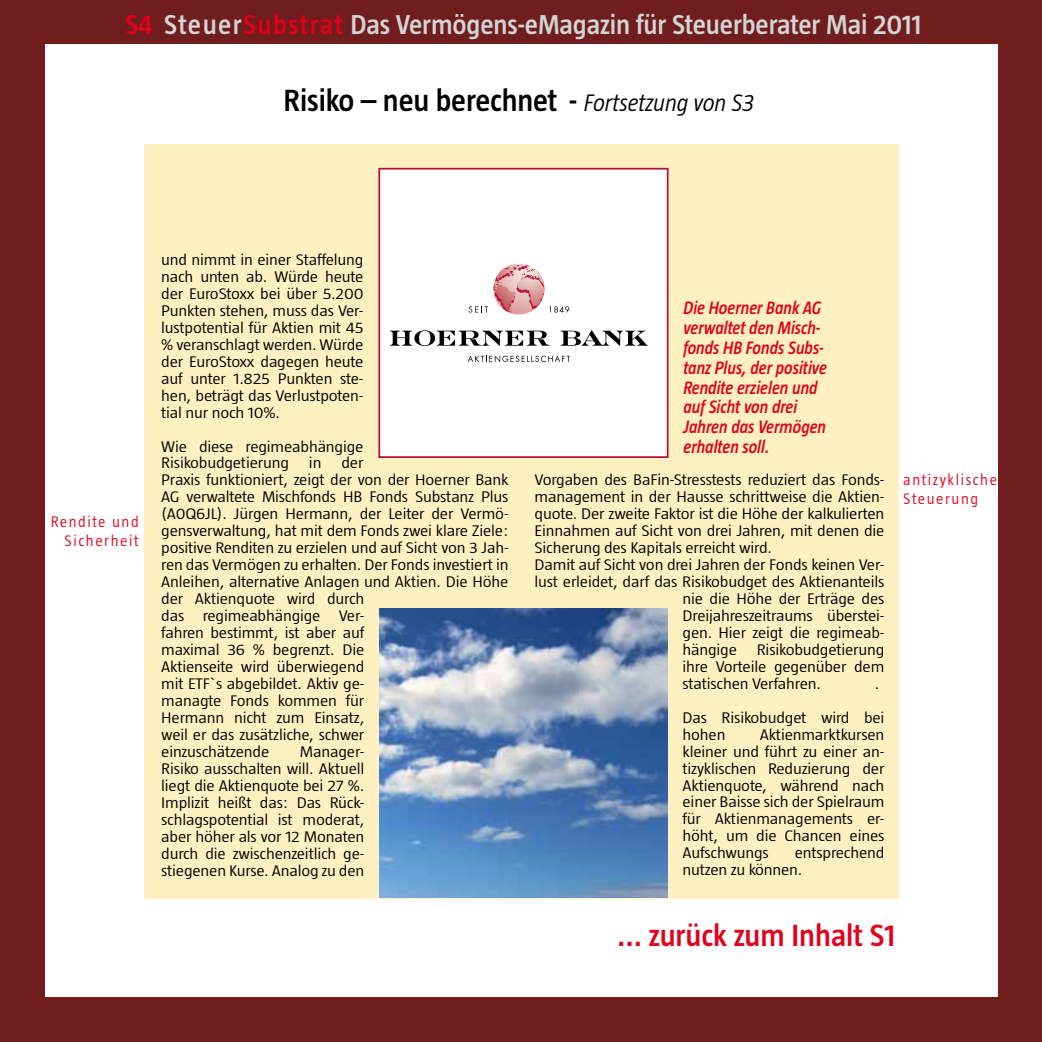
<style>
.page{position:relative;width:1042px;height:1042px;background:#701d1d}
.page>*{position:absolute;margin:0;border:0;box-sizing:border-box;transform-origin:0 0}
.t1{font:600 31.5px "Taz";letter-spacing:-.005em;color:#000}
.t2{font:600 31.5px "Taz";color:#e2001a}
.t3{font:600 28px "Taz";letter-spacing:-.005em;color:#d3d4d5}
.t4{font:italic 600 18.38px/19.9px "Taz";color:#e2001a;scale:.94 1}
.t5{font:300 15.75px/17px "Taz";letter-spacing:-.01em;color:#000;scale:1.12 1}
.t6{font:300 15.75px/18.9px "Taz";letter-spacing:.1em;color:#e2001a;text-align:right}
.s1{color:#e2001a}
.s2{font-weight:300;font-style:italic;font-size:24.5px}
</style>
<div class="page">
<div style="left:45px;top:45px;width:952px;height:952px;background:#fff"></div>
<div style="left:143px;top:144px;width:755px;height:754px;background:#fef0c0"></div>
<div style="left:379px;top:169px;width:289px;height:288px;background:#fff"></div>
<svg style="left:560px;top:330px;width:88px;height:16px"></svg>
<svg style="left:390px;top:330px;width:160px;height:16px"></svg>
<svg style="left:468px;top:355px;width:102px;height:7px"></svg>
<svg style="left:468px;top:264px;width:101px;height:50px"></svg>
<div style="left:378px;top:168px;width:290px;height:290px;border:2px solid #b5113e"></div>
<img style="left:379px;top:609px;width:289px;height:288px">
<h2 class="t3" style="left:125px;top:9px;width:798px"><span class="s1">S4</span> Steuer<span class="s1">Substrat</span> Das Vermögens-eMagazin für Steuerberater Mai 2011</h2>
<h1 class="t1" style="left:283px;top:83px;width:472px">Risiko – neu berechnet - <span class="s2">Fortsetzung von S3</span></h1>
<p class="t6" style="left:51px;top:512px;width:89px">Rendite und<br>Sicherheit</p>
<p class="t5" style="left:161px;top:251px;width:182px;text-align:justify">und nimmt in einer Staffelung nach unten ab. Würde heute der EuroStoxx bei über 5.200<br>Punkten stehen, muss das Ver&shy;lustpotential für Aktien mit 45 % veranschlagt werden. Würde der EuroStoxx dagegen heute auf unter 1.825 Punkten ste&shy;hen, beträgt das Verlustpoten&shy;tial nur noch 10%.</p>
<p class="t5" style="left:161px;top:437px;width:182px">Wie diese regimeabhängige<br>Risikobudgetierung</p>
<p class="t5" style="left:161px;top:454px;width:312px;text-indent:180px">der<br>Praxis funktioniert, zeigt der von der Hoerner Bank AG verwaltete Mischfonds HB Fonds Substanz Plus (A0Q6JL). Jürgen Hermann, der Leiter der Vermö&shy;gensverwaltung, hat mit dem Fonds zwei klare Ziele: positive Renditen zu erzielen und auf Sicht von 3 Jah&shy;ren das Vermögen zu erhalten. Der Fonds investiert in Anleihen, alternative Anlagen und Aktien. Die Höhe der Aktienquote wird durch<br>das regimeabhängige Ver-<br>fahren bestimmt, ist aber auf<br>maximal 36 % begrenzt. Die<br>Aktienseite wird überwiegend<br>mit ETF`s abgebildet. Aktiv ge-<br>managte Fonds kommen für<br>Hermann nicht zum Einsatz,<br>weil er das zusätzliche, schwer<br>einzuschätzende</p>
<p class="t5" style="left:309px;top:454px;width:13px">in</p>
<p class="t5" style="left:161px;top:743px;width:183px;text-align:justify;text-indent:139px">Manager-Risiko ausschalten will. Aktuell liegt die Aktienquote bei 27 %.<br>Implizit heißt das: Das Rück&shy;schlagspotential ist moderat, aber höher als vor 12 Monaten durch die zwischenzeitlich ge&shy;stiegenen Kurse. Analog zu den</p>
<p class="t4" style="left:683px;top:298px;width:154px">Die Hoerner Bank AG verwaltet den Misch&shy;fonds HB Fonds Subs&shy;tanz Plus, der positive<br>Rendite erzielen und auf Sicht von drei<br>Jahren das Vermögen erhalten soll.</p>
<p class="t5" style="left:535px;top:471px;width:314px">Vorgaben des BaFin-Stresstests reduziert das Fonds-</p>
<p class="t5" style="left:535px;top:488px;width:314px">management in der Hausse schrittweise die Aktien-</p>
<p class="t5" style="left:535px;top:505px;width:314px">quote. Der zweite Faktor ist die Höhe der kalkulierten</p>
<p class="t5" style="left:535px;top:522px;width:314px">Einnahmen auf Sicht von drei Jahren, mit denen die</p>
<p class="t5" style="left:535px;top:539px;width:213px">Sicherung des Kapitals erreicht wird.</p>
<p class="t5" style="left:535px;top:556px;width:314px">Damit auf Sicht von drei Jahren der Fonds keinen Ver-</p>
<p class="t5" style="left:535px;top:573px;width:314px">lust erleidet, darf das Risikobudget des Aktienanteils</p>
<p class="t5" style="left:682px;top:590px;width:182px">nie die Höhe der Erträge des</p>
<p class="t5" style="left:682px;top:607px;width:182px">Dreijahreszeitraums überstei-</p>
<p class="t5" style="left:682px;top:624px;width:182px">gen. Hier zeigt die regimeab-</p>
<p class="t5" style="left:682px;top:640px;width:182px">hängige Risikobudgetierung</p>
<p class="t5" style="left:682px;top:657px;width:182px">ihre Vorteile gegenüber dem</p>
<p class="t5" style="left:682px;top:674px;width:125px">statischen Verfahren.</p>
<p class="t5" style="left:682px;top:666px;width:182px;line-height:33.9px;text-indent:192px">.<br>Das Risikobudget wird bei</p>
<p class="t5" style="left:682px;top:725px;width:40px">hohen</p>
<p class="t5" style="left:682px;top:725px;width:182px;text-align:justify;text-indent:77px">Aktienmarktkursen kleiner und führt zu einer an&shy;tizyklischen Reduzierung der Aktienquote, während nach einer Baisse sich der Spielraum für Aktienmanagements er&shy;höht, um die Chancen eines Aufschwungs</p>
<p class="t5" style="left:682px;top:844px;width:182px;text-indent:112px">entsprechend nutzen zu können.</p>
<p class="t6" style="left:903px;top:470px;width:95px;text-align:left">antizyklische<br>Steuerung</p>
<h1 class="t2" style="left:617px;top:917px;width:279px">... zurück zum Inhalt S1</h1>
</div>
